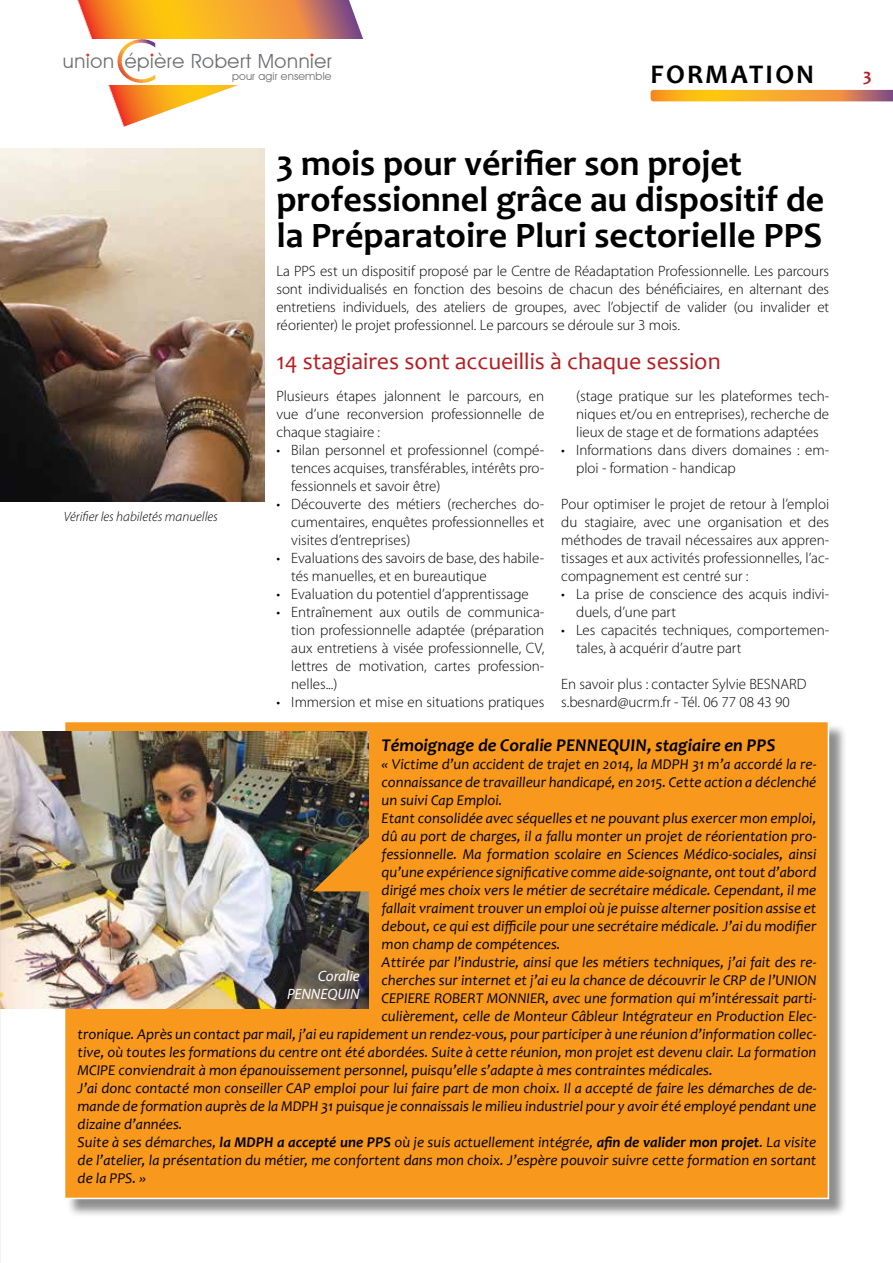
<style>
.page{position:relative;width:893px;height:1263px;background:#fff}
.page>*{position:absolute;margin:0;border:0;box-sizing:border-box;transform-origin:0 0}
.t1{font:700 36px/36px "Candara";color:#000}
.t2{font:700 27px "Candara";letter-spacing:.08em;color:#000}
.t3{font:24px "Candara";color:#b61d22}
.t4{font:19.5px "Avant Garde IT Cby BT";letter-spacing:.035em;color:#6d6e71}
.t5{font:italic 700 18px "Candara";color:#000}
.t6{font:700 18px "Candara";color:#b61d22}
.t7{font:italic 15px "Candara";color:#000}
.t8{font:300 15px/18px "Myriad Pro";color:#000;text-align:justify}
.t9{font:italic 15px/18px "Myriad Pro";color:#fff;text-align:right}
.t10{font:italic 300 13.5px "Myriad Pro";color:#000}
.t11{font:10.95px "Avant Garde IT Cby BT";letter-spacing:.015em;color:#6d6e71}
.s1{font-weight:700}
</style>
<div class="page">
<svg style="left:651px;top:90px;width:242px;height:11px;background:#ea9e33"></svg>
<svg style="left:77px;top:0;width:286px;height:127px"></svg>
<div style="left:66px;top:723px;width:782px;height:495px;background:#000;opacity:.45"></div>
<div style="left:64px;top:721px;width:765px;height:478px;background:#f8991d;border:2px solid #fff"></div>
<img style="left:0;top:149px;width:265px;height:353px">
<img style="left:0;top:731px;width:369px;height:277px">
<svg style="left:313px;top:829px;width:56px;height:62px"></svg>
<h3 class="t4" style="left:63px;top:49px;width:271px">union épière Robert Monnier</h3>
<p class="t11" style="left:232px;top:70px;width:101px">pour agir ensemble</p>
<h2 class="t2" style="left:651px;top:58px;width:165px">FORMATION</h2>
<p class="t6" style="left:863px;top:64px;width:10px">3</p>
<p class="t10" style="left:64px;top:509px;width:156px">Vérifier les habiletés manuelles</p>
<h1 class="t1" style="left:276px;top:145px;width:549px">3 mois pour vérifier son projet professionnel grâce au dispositif de la Préparatoire Pluri sectorielle PPS</h1>
<p class="t8" style="left:276px;top:262px;width:554px">La PPS est un dispositif proposé par le Centre de Réadaptation Professionnelle. Les parcours sont individualisés en fonction des besoins de chacun des bénéficiaires, en alternant des entretiens individuels, des ateliers de groupes, avec l’objectif de valider (ou invalider et réorienter) le projet professionnel. Le parcours se déroule sur 3 mois.</p>
<h3 class="t3" style="left:276px;top:346px;width:446px">14 stagiaires sont accueillis à chaque session</h3>
<p class="t8" style="left:276px;top:387px;width:269px">Plusieurs étapes jalonnent le parcours, en vue d’une reconversion professionnelle de chaque stagiaire :</p>
<p class="t8" style="left:291px;top:441px;width:254px;text-indent:-15px">• Bilan personnel et professionnel (compé&shy;tences acquises, transférables, intérêts pro&shy;fessionnels et savoir être)</p>
<p class="t8" style="left:291px;top:495px;width:255px;text-indent:-15px">• Découverte des métiers (recherches do&shy;cumentaires, enquêtes professionnelles et visites d’entreprises)</p>
<p class="t8" style="left:291px;top:549px;width:254px;text-indent:-15px">• Evaluations des savoirs de base, des habile&shy;tés manuelles, et en bureautique</p>
<p class="t8" style="left:276px;top:585px;width:254px">• Evaluation du potentiel d’apprentissage</p>
<p class="t8" style="left:291px;top:603px;width:255px;text-indent:-15px">• Entraînement aux outils de communica&shy;tion professionnelle adaptée (préparation aux entretiens à visée professionnelle, CV, lettres de motivation, cartes profession&shy;nelles...)</p>
<p class="t8" style="left:276px;top:693px;width:269px">• Immersion et mise en situations pratiques</p>
<p class="t8" style="left:576px;top:387px;width:255px">(stage pratique sur les plateformes tech&shy;niques et/ou en entreprises), recherche de lieux de stage et de formations adaptées</p>
<p class="t8" style="left:576px;top:441px;width:254px;text-indent:-15px">• Informations dans divers domaines : em&shy;ploi - formation - handicap</p>
<p class="t8" style="left:561px;top:495px;width:269px">Pour optimiser le projet de retour à l’emploi du stagiaire, avec une organisation et des méthodes de travail nécessaires aux appren&shy;tissages et aux activités professionnelles, l’ac&shy;compagnement est centré sur :</p>
<p class="t8" style="left:576px;top:585px;width:254px;text-indent:-15px">• La prise de conscience des acquis indivi&shy;duels, d’une part</p>
<p class="t8" style="left:576px;top:621px;width:255px;text-indent:-15px">• Les capacités techniques, comportemen&shy;tales, à acquérir d’autre part</p>
<p class="t8" style="left:561px;top:675px;width:247px">En savoir plus : contacter Sylvie BESNARD s.besnard@ucrm.fr - Tél. 06 77 08 43 90</p>
<p class="t5" style="left:382px;top:734px;width:395px">Témoignage de Coralie PENNEQUIN, stagiaire en PPS</p>
<p class="t7" style="left:382px;top:755px;width:436px">« Victime d’un accident de trajet en 2014, la MDPH 31 m’a accordé la re-</p>
<p class="t7" style="left:382px;top:773px;width:436px">connaissance de travailleur handicapé, en 2015. Cette action a déclenché</p>
<p class="t7" style="left:382px;top:791px;width:123px">un suivi Cap Emploi.</p>
<p class="t7" style="left:382px;top:809px;width:436px">Etant consolidée avec séquelles et ne pouvant plus exercer mon emploi,</p>
<p class="t7" style="left:382px;top:827px;width:436px">dû au port de charges, il a fallu monter un projet de réorientation pro-</p>
<p class="t7" style="left:382px;top:845px;width:436px">fessionnelle. Ma formation scolaire en Sciences Médico-sociales, ainsi</p>
<p class="t7" style="left:382px;top:863px;width:436px">qu’une expérience significative comme aide-soignante, ont tout d’abord</p>
<p class="t7" style="left:382px;top:881px;width:436px">dirigé mes choix vers le métier de secrétaire médicale. Cependant, il me</p>
<p class="t7" style="left:382px;top:899px;width:436px">fallait vraiment trouver un emploi où je puisse alterner position assise et</p>
<p class="t7" style="left:382px;top:917px;width:436px">debout, ce qui est difficile pour une secrétaire médicale. J’ai du modifier</p>
<p class="t7" style="left:382px;top:935px;width:181px">mon champ de compétences.</p>
<p class="t7" style="left:382px;top:953px;width:436px">Attirée par l’industrie, ainsi que les métiers techniques, j’ai fait des re-</p>
<p class="t7" style="left:382px;top:971px;width:436px">cherches sur internet et j’ai eu la chance de découvrir le CRP de l’UNION</p>
<p class="t7" style="left:382px;top:989px;width:436px">CEPIERE ROBERT MONNIER, avec une formation qui m’intéressait parti-</p>
<p class="t7" style="left:382px;top:1007px;width:436px">culièrement, celle de Monteur Câbleur Intégrateur en Production Elec-</p>
<p class="t7" style="left:78px;top:1025px;width:740px">tronique. Après un contact par mail, j’ai eu rapidement un rendez-vous, pour participer à une réunion d’information collec-</p>
<p class="t7" style="left:78px;top:1043px;width:740px">tive, où toutes les formations du centre ont été abordées. Suite à cette réunion, mon projet est devenu clair. La formation</p>
<p class="t7" style="left:78px;top:1061px;width:637px">MCIPE conviendrait à mon épanouissement personnel, puisqu’elle s’adapte à mes contraintes médicales.</p>
<p class="t7" style="left:78px;top:1079px;width:740px">J’ai donc contacté mon conseiller CAP emploi pour lui faire part de mon choix. Il a accepté de faire les démarches de de-</p>
<p class="t7" style="left:78px;top:1097px;width:740px">mande de formation auprès de la MDPH 31 puisque je connaissais le milieu industriel pour y avoir été employé pendant une</p>
<p class="t7" style="left:78px;top:1115px;width:107px">dizaine d’années.</p>
<p class="t7" style="left:78px;top:1133px;width:740px">Suite à ses démarches, <span class="s1">la MDPH a accepté une PPS</span> où je suis actuellement intégrée, <span class="s1">afin de valider mon projet</span>. La visite</p>
<p class="t7" style="left:78px;top:1151px;width:740px">de l’atelier, la présentation du métier, me confortent dans mon choix. J’espère pouvoir suivre cette formation en sortant</p>
<p class="t7" style="left:78px;top:1169px;width:70px">de la PPS. »</p>
<p class="t9" style="left:287px;top:967px;width:74px">Coralie<br>PENNEQUIN</p>
</div>
